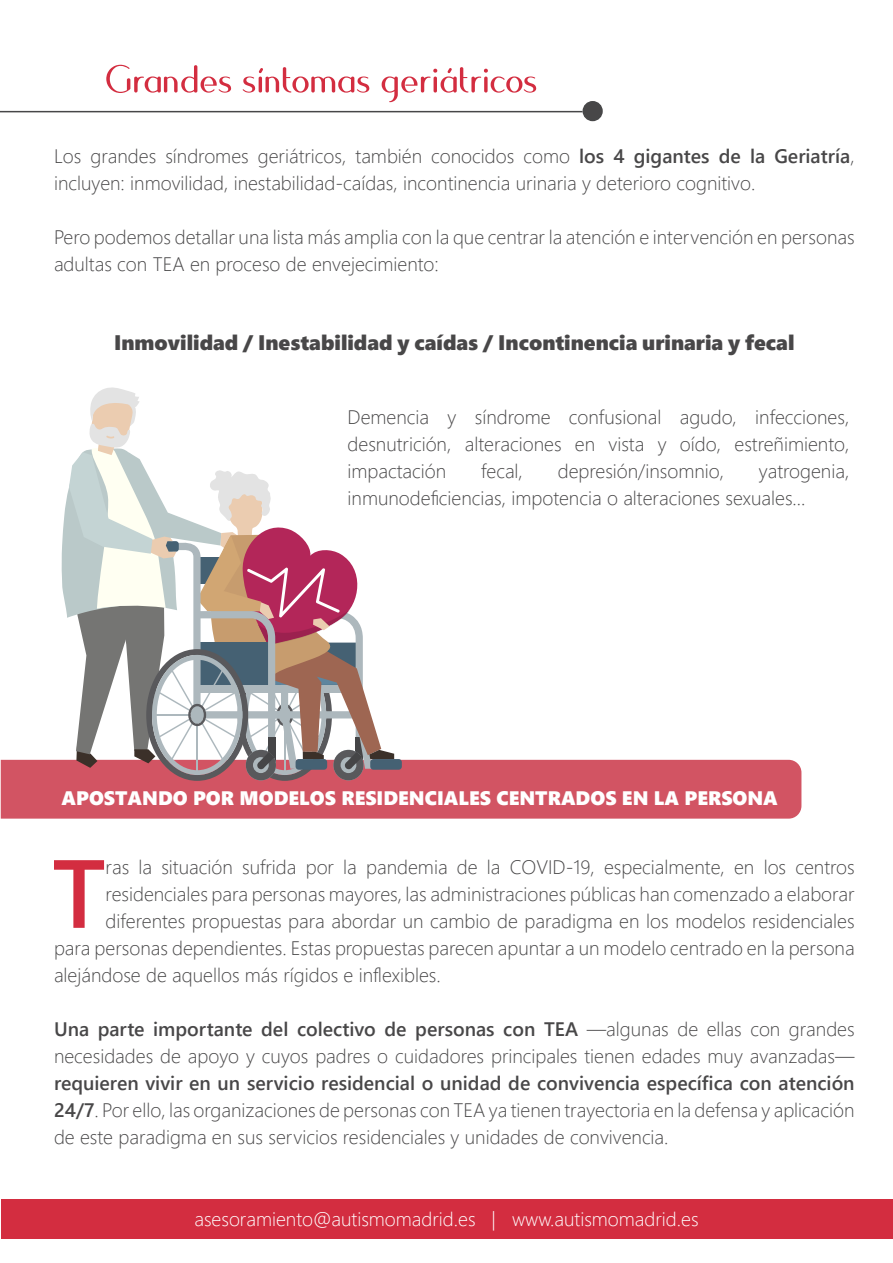
<style>
.page{position:relative;width:893px;height:1263px;background:#fff}
.page>*{position:absolute;margin:0;border:0;box-sizing:border-box;transform-origin:0 0}
.t1{font:600 96.6px "Segoe UI";color:#d32d40}
.t2{font:52.5px "Quesha";color:#d32d40}
.t3{font:21px "Segoe UI Black";color:#484748}
.t4{font:300 19.5px/27px "Segoe UI";color:#484748}
.t5{font:19.5px "Segoe UI Black";color:#fff}
.t6{font:300 19.5px "Segoe UI";color:#fff}
.s1{font-weight:600}
</style>
<div class="page">
<div style="left:1px;top:1199px;width:891px;height:40px;background:#d32d40"></div>
<hr style="left:0;top:111px;width:583px;height:1px;background:#474748">
<div style="left:583px;top:102px;width:19px;height:18px;background:#484748;border-radius:50%"></div>
<div style="left:583px;top:101px;width:20px;height:20px;border:2px solid #474748;border-radius:50%"></div>
<div style="left:1px;top:760px;width:800px;height:59px;background:#d25463"></div>
<svg style="left:61px;top:387px;width:340px;height:394px"></svg>
<h2 class="t2" style="left:106px;top:57px;width:435px">Grandes síntomas geriátricos</h2>
<p class="t4" style="left:54px;top:141px;width:802px">Los grandes síndromes geriátricos, también conocidos como <span class="s1">los 4 gigantes de la Geriatría</span>, incluyen: inmovilidad, inestabilidad-caídas, incontinencia urinaria y deterioro cognitivo.</p>
<p class="t4" style="left:54px;top:222px;width:802px">Pero podemos detallar una lista más amplia con la que centrar la atención e intervención en personas adultas con TEA en proceso de envejecimiento:</p>
<p class="t3" style="left:114px;top:327px;width:682px">Inmovilidad / Inestabilidad y caídas / Incontinencia urinaria y fecal</p>
<p class="t4" style="left:348px;top:401px;width:503px;text-align:justify">Demencia y síndrome confusional agudo, infecciones, desnutrición, alteraciones en vista y oído, estreñimiento, impactación</p>
<p class="t4" style="left:481px;top:455px;width:43px">fecal,</p>
<p class="t4" style="left:558px;top:455px;width:168px">depresión/insomnio,</p>
<p class="t4" style="left:348px;top:455px;width:503px;text-indent:411px">yatrogenia, inmunodeficiencias, impotencia o alteraciones sexuales…</p>
<p class="t5" style="left:62px;top:783px;width:718px">APOSTANDO POR MODELOS RESIDENCIALES CENTRADOS EN LA PERSONA</p>
<h1 class="t1" style="left:52px;top:802px;width:55px">T</h1>
<p class="t4" style="left:106px;top:851px;width:751px">ras la situación sufrida por la pandemia de la COVID-19, especialmente, en los centros</p>
<p class="t4" style="left:106px;top:878px;width:751px">residenciales para personas mayores, las administraciones públicas han comenzado a elaborar</p>
<p class="t4" style="left:106px;top:905px;width:750px">diferentes propuestas para abordar un cambio de paradigma en los modelos residenciales</p>
<p class="t4" style="left:54px;top:932px;width:802px">para personas dependientes. Estas propuestas parecen apuntar a un modelo centrado en la persona</p>
<p class="t4" style="left:54px;top:959px;width:388px">alejándose de aquellos más rígidos e inflexibles.</p>
<p class="t4" style="left:54px;top:1013px;width:802px"><span class="s1">Una parte importante del colectivo de personas con TEA</span> —algunas de ellas con grandes necesidades de apoyo y cuyos padres o cuidadores principales tienen edades muy avanzadas—</p>
<p class="t4" style="left:54px;top:1067px;width:802px;text-align:justify"><span class="s1">requieren vivir en un servicio residencial o unidad de convivencia específica con atención 24/7</span>. Por ello, las organizaciones de personas con TEA ya tienen trayectoria en la defensa y aplicación de este paradigma en sus servicios residenciales y unidades de convivencia.</p>
<p class="t6" style="left:194px;top:1200px;width:506px">asesoramiento@autismomadrid.es | www.autismomadrid.es</p>
</div>
